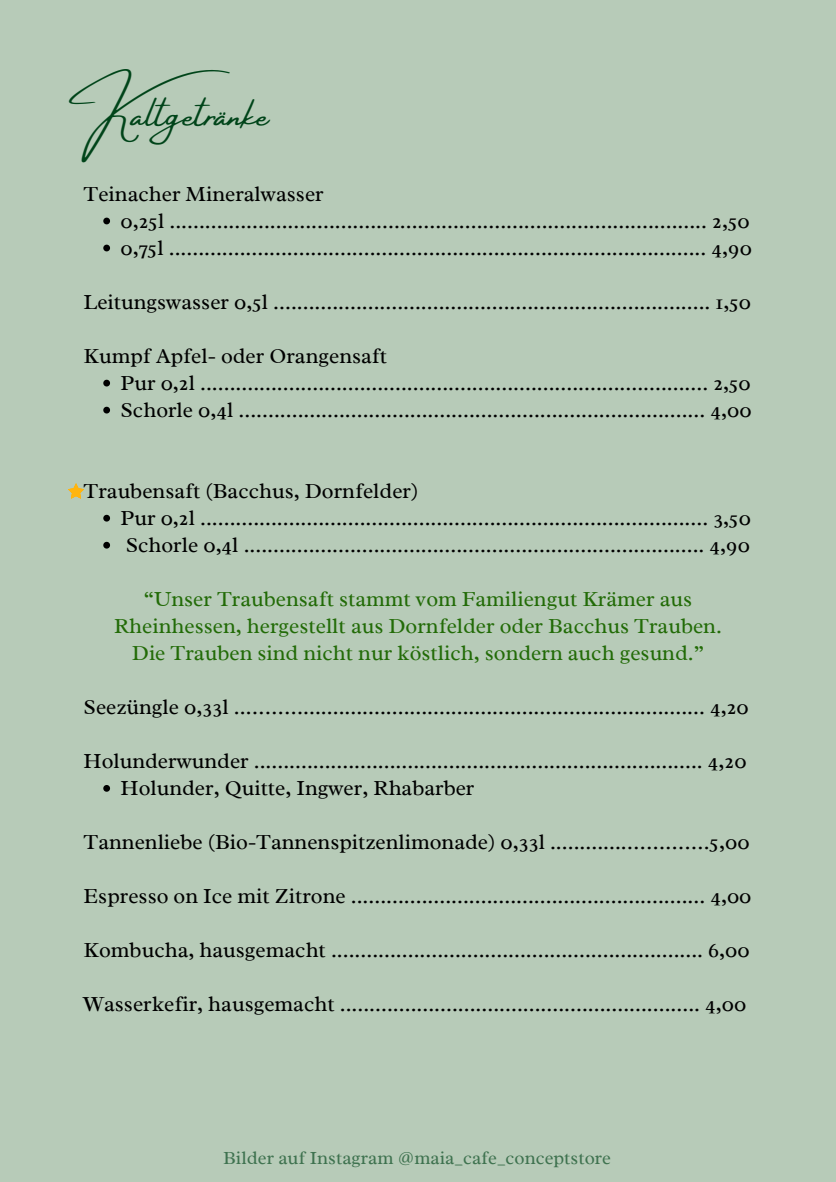
<style>
.page{position:relative;width:836px;height:1182px;background:#fff}
.page>*{position:absolute;margin:0;border:0;box-sizing:border-box;transform-origin:0 0}
.t1{font:40.5px "Amsterdam Four";color:#004419}
.t2{font:21.75px "Radley";color:#000}
.t3{font:21.75px/27px "Radley";color:#226b07;text-align:center}
.t4{font:18.75px "Radley";color:#004419}
</style>
<div class="page">
<div style="left:0;top:0;width:835px;height:1181px;background:#b7cbb8"></div>
<svg style="left:103px;top:217px;width:7px;height:7px"></svg>
<svg style="left:103px;top:244px;width:7px;height:7px"></svg>
<svg style="left:103px;top:379px;width:7px;height:7px"></svg>
<svg style="left:103px;top:406px;width:7px;height:7px"></svg>
<svg style="left:103px;top:514px;width:7px;height:7px"></svg>
<svg style="left:103px;top:541px;width:7px;height:7px"></svg>
<svg style="left:103px;top:785px;width:7px;height:6px"></svg>
<svg style="left:68px;top:483px;width:16px;height:15px"></svg>
<h1 class="t1" style="left:84px;top:92px;width:187px">Kaltgetränke</h1>
<h2 class="t2" style="left:84px;top:180px;width:241px">Teinacher Mineralwasser</h2>
<p class="t2" style="left:120px;top:207px;width:630px">0,25l ........................................................................................... 2,50</p>
<p class="t2" style="left:120px;top:234px;width:632px">0,75l ........................................................................................... 4,90</p>
<h2 class="t2" style="left:84px;top:288px;width:669px">Leitungswasser 0,5l .......................................................................... 1,50</h2>
<h2 class="t2" style="left:84px;top:342px;width:305px">Kumpf Apfel- oder Orangensaft</h2>
<p class="t2" style="left:120px;top:369px;width:631px">Pur 0,2l ...................................................................................... 2,50</p>
<p class="t2" style="left:120px;top:396px;width:632px">Schorle 0,4l ............................................................................... 4,00</p>
<h2 class="t2" style="left:84px;top:477px;width:336px">Traubensaft (Bacchus, Dornfelder)</h2>
<p class="t2" style="left:120px;top:504px;width:631px">Pur 0,2l ...................................................................................... 3,50</p>
<p class="t2" style="left:126px;top:531px;width:625px">Schorle 0,4l .............................................................................. 4,90</p>
<h2 class="t3" style="left:114px;top:585px;width:609px">“Unser Traubensaft stammt vom Familiengut Krämer aus<br>Rheinhessen, hergestellt aus Dornfelder oder Bacchus Trauben.<br>Die Trauben sind nicht nur köstlich, sondern auch gesund.”</h2>
<h2 class="t2" style="left:84px;top:693px;width:666px">Seezüngle 0,33l ..……….................................................................... 4,20</h2>
<h2 class="t2" style="left:84px;top:747px;width:664px">Holunderwunder ............................................................................ 4,20</h2>
<p class="t2" style="left:120px;top:774px;width:355px">Holunder, Quitte, Ingwer, Rhabarber</p>
<h2 class="t2" style="left:84px;top:828px;width:667px">Tannenliebe (Bio-Tannenspitzenlimonade) 0,33l .............………….5,00</h2>
<h2 class="t2" style="left:84px;top:882px;width:669px">Espresso on Ice mit Zitrone ............................................................ 4,00</h2>
<h2 class="t2" style="left:84px;top:936px;width:667px">Kombucha, hausgemacht ............................................................... 6,00</h2>
<h2 class="t2" style="left:84px;top:990px;width:664px">Wasserkefir, hausgemacht ............................................................. 4,00</h2>
<p class="t4" style="left:223px;top:1145px;width:389px">Bilder auf Instagram @maia_cafe_conceptstore</p>
</div>
